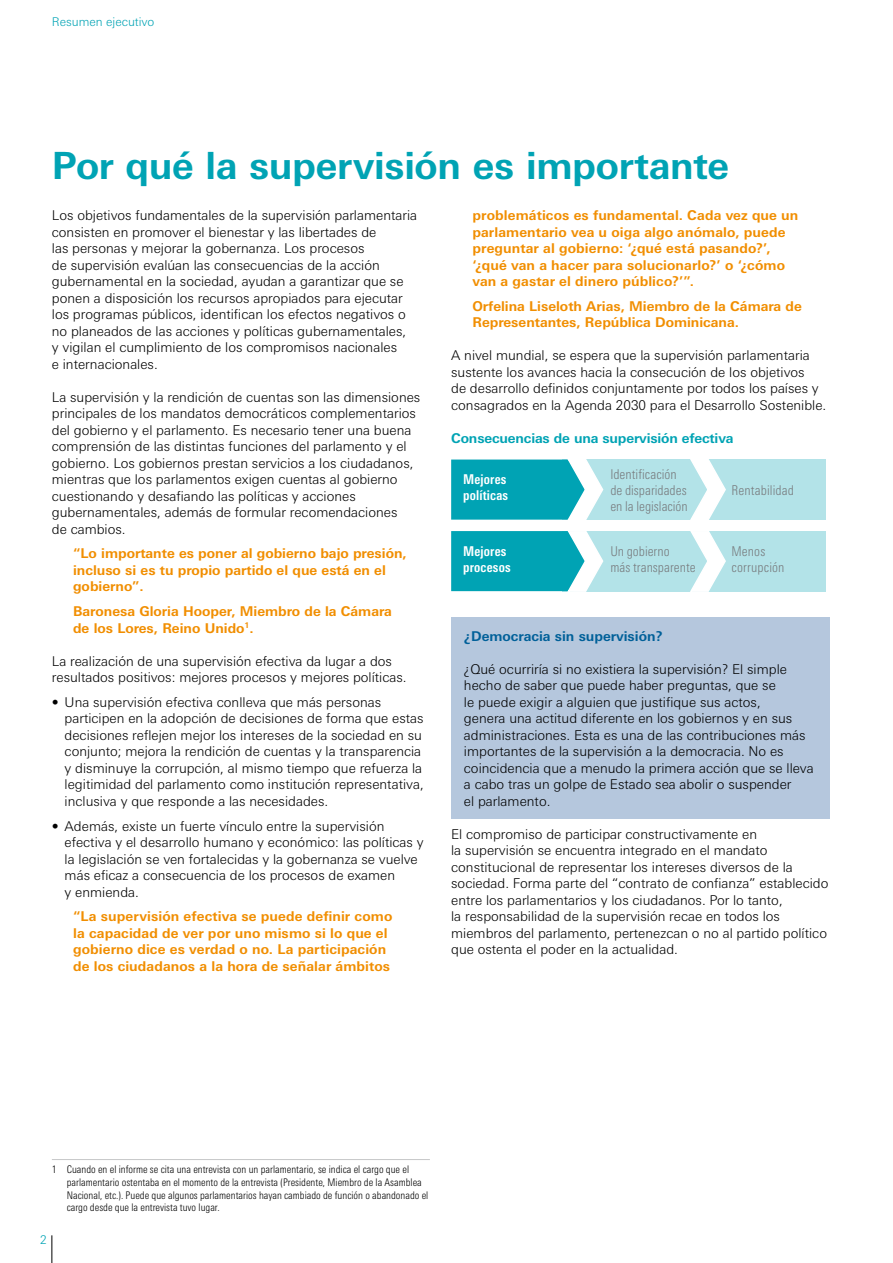
<style>
.page{position:relative;width:893px;height:1263px;background:#fff}
.page>*{position:absolute;margin:0;border:0;box-sizing:border-box;transform-origin:0 0}
.t1{font:700 37.5px "Linotype Univers Basic";letter-spacing:-.01em;color:#00a3b4}
.t2{font:300 13.5px/16.5px "Linotype Univers Basic";color:#000}
.t3{font:700 13.5px/16.5px "Linotype Univers Basic";letter-spacing:.005em;color:#f18e00}
.t4{font:300 condensed 13.5px/16.2px "Linotype Univers";letter-spacing:.005em;color:#787b7e}
.t5{font:700 13.5px "Linotype Univers Basic";letter-spacing:-.01em;color:#00a3b4}
.t6{font:700 condensed 13.5px/16.2px "Linotype Univers";letter-spacing:.01em;color:#fff}
.t7{font:700 13.5px "Linotype Univers Basic";color:#006099}
.t8{font:300 12px "Linotype Univers Basic";color:#00a3b4}
.t9{font:300 condensed 10.5px/12.6px "Linotype Univers";color:#000}
</style>
<div class="page">
<svg style="left:51px;top:1235px;width:1px;height:28px"></svg>
<hr style="left:52px;top:1159px;width:378px;height:1px;background:#c6c7c8">
<div style="left:451px;top:618px;width:378px;height:43px;background:#b5c7dd"></div>
<div style="left:451px;top:650px;width:378px;height:169px;background:#b5c7dd"></div>
<div style="left:562px;top:459px;width:264px;height:61px;background:#b3e3e8"></div>
<svg style="left:451px;top:459px;width:153px;height:61px;background:#2db3c1"></svg>
<svg style="left:690px;top:459px;width:36px;height:61px"></svg>
<div style="left:562px;top:531px;width:264px;height:60px;background:#b3e3e8"></div>
<svg style="left:451px;top:531px;width:153px;height:61px;background:#2db3c1"></svg>
<svg style="left:688px;top:531px;width:39px;height:61px"></svg>
<p class="t8" style="left:52px;top:15px;width:104px">Resumen ejecutivo</p>
<h1 class="t1" style="left:52px;top:143px;width:679px">Por qué la supervisión es importante</h1>
<p class="t2" style="left:52px;top:207px;width:367px">Los objetivos fundamentales de la supervisión parlamentaria consisten en promover el bienestar y las libertades de<br>las personas y mejorar la gobernanza. Los procesos<br>de supervisión evalúan las consecuencias de la acción gubernamental en la sociedad, ayudan a garantizar que se ponen a disposición los recursos apropiados para ejecutar los programas públicos, identifican los efectos negativos o no planeados de las acciones y políticas gubernamentales,<br>y vigilan el cumplimiento de los compromisos nacionales<br>e internacionales.</p>
<p class="t2" style="left:52px;top:388px;width:370px">La supervisión y la rendición de cuentas son las dimensiones principales de los mandatos democráticos complementarios del gobierno y el parlamento. Es necesario tener una buena comprensión de las distintas funciones del parlamento y el gobierno. Los gobiernos prestan servicios a los ciudadanos, mientras que los parlamentos exigen cuentas al gobierno cuestionando y desafiando las políticas y acciones gubernamentales, además de formular recomendaciones<br>de cambios.</p>
<p class="t3" style="left:73px;top:545px;width:335px">“Lo importante es poner al gobierno bajo presión, incluso si es tu propio partido el que está en el gobierno”.</p>
<p class="t3" style="left:73px;top:603px;width:320px">Baronesa Gloria Hooper, Miembro de la Cámara de los Lores, Reino Unido<sup>1</sup>.</p>
<p class="t2" style="left:52px;top:652px;width:356px">La realización de una supervisión efectiva da lugar a dos resultados positivos: mejores procesos y mejores políticas.</p>
<p class="t2" style="left:65px;top:694px;width:361px;text-indent:-13px">• Una supervisión efectiva conlleva que más personas participen en la adopción de decisiones de forma que estas decisiones reflejen mejor los intereses de la sociedad en su conjunto; mejora la rendición de cuentas y la transparencia y disminuye la corrupción, al mismo tiempo que refuerza la legitimidad del parlamento como institución representativa, inclusiva y que responde a las necesidades.</p>
<p class="t2" style="left:65px;top:817px;width:361px;text-indent:-13px">• Además, existe un fuerte vínculo entre la supervisión efectiva y el desarrollo humano y económico: las políticas y la legislación se ven fortalecidas y la gobernanza se vuelve más eficaz a consecuencia de los procesos de examen<br>y enmienda.</p>
<p class="t3" style="left:73px;top:908px;width:321px">“La supervisión efectiva se puede definir como la capacidad de ver por uno mismo si lo que el gobierno dice es verdad o no. La participación de los ciudadanos a la hora de señalar ámbitos</p>
<p class="t3" style="left:472px;top:207px;width:327px">problemáticos es fundamental. Cada vez que un parlamentario vea u oiga algo anómalo, puede preguntar al gobierno: ‘¿qué está pasando?’, ‘¿qué van a hacer para solucionarlo?’ o ‘¿cómo van a gastar el dinero público?’”.</p>
<p class="t3" style="left:472px;top:298px;width:331px">Orfelina Liseloth Arias, Miembro de la Cámara de<br>Representantes, República Dominicana.</p>
<p class="t2" style="left:451px;top:347px;width:377px">A nivel mundial, se espera que la supervisión parlamentaria sustente los avances hacia la consecución de los objetivos<br>de desarrollo definidos conjuntamente por todos los países y consagrados en la Agenda 2030 para el Desarrollo Sostenible.</p>
<p class="t5" style="left:451px;top:430px;width:284px">Consecuencias de una supervisión efectiva</p>
<p class="t4" style="left:610px;top:466px;width:79px">Identificación de disparidades en la legislación</p>
<p class="t6" style="left:463px;top:471px;width:46px">Mejores políticas</p>
<p class="t4" style="left:731px;top:482px;width:64px">Rentabilidad</p>
<p class="t6" style="left:463px;top:543px;width:49px">Mejores procesos</p>
<p class="t4" style="left:610px;top:543px;width:87px">Un gobierno<br>más transparente</p>
<p class="t4" style="left:731px;top:543px;width:55px">Menos corrupción</p>
<p class="t7" style="left:464px;top:628px;width:200px">¿Democracia sin supervisión?</p>
<p class="t2" style="left:464px;top:661px;width:351px">¿Qué ocurriría si no existiera la supervisión? El simple hecho de saber que puede haber preguntas, que se<br>le puede exigir a alguien que justifique sus actos,<br>genera una actitud diferente en los gobiernos y en sus administraciones. Esta es una de las contribuciones más importantes de la supervisión a la democracia. No es coincidencia que a menudo la primera acción que se lleva a cabo tras un golpe de Estado sea abolir o suspender<br>el parlamento.</p>
<p class="t2" style="left:451px;top:826px;width:379px">El compromiso de participar constructivamente en<br>la supervisión se encuentra integrado en el mandato constitucional de representar los intereses diversos de la sociedad. Forma parte del “contrato de confianza” establecido entre los parlamentarios y los ciudadanos. Por lo tanto,<br>la responsabilidad de la supervisión recae en todos los miembros del parlamento, pertenezcan o no al partido político que ostenta el poder en la actualidad.</p>
<p class="t9" style="left:67px;top:1163px;width:363px;text-indent:-15px">1 Cuando en el informe se cita una entrevista con un parlamentario, se indica el cargo que el parlamentario ostentaba en el momento de la entrevista (Presidente, Miembro de la Asamblea Nacional, etc.). Puede que algunos parlamentarios hayan cambiado de función o abandonado el cargo desde que la entrevista tuvo lugar.</p>
<p class="t8" style="left:40px;top:1232px;width:8px">2</p>
</div>
